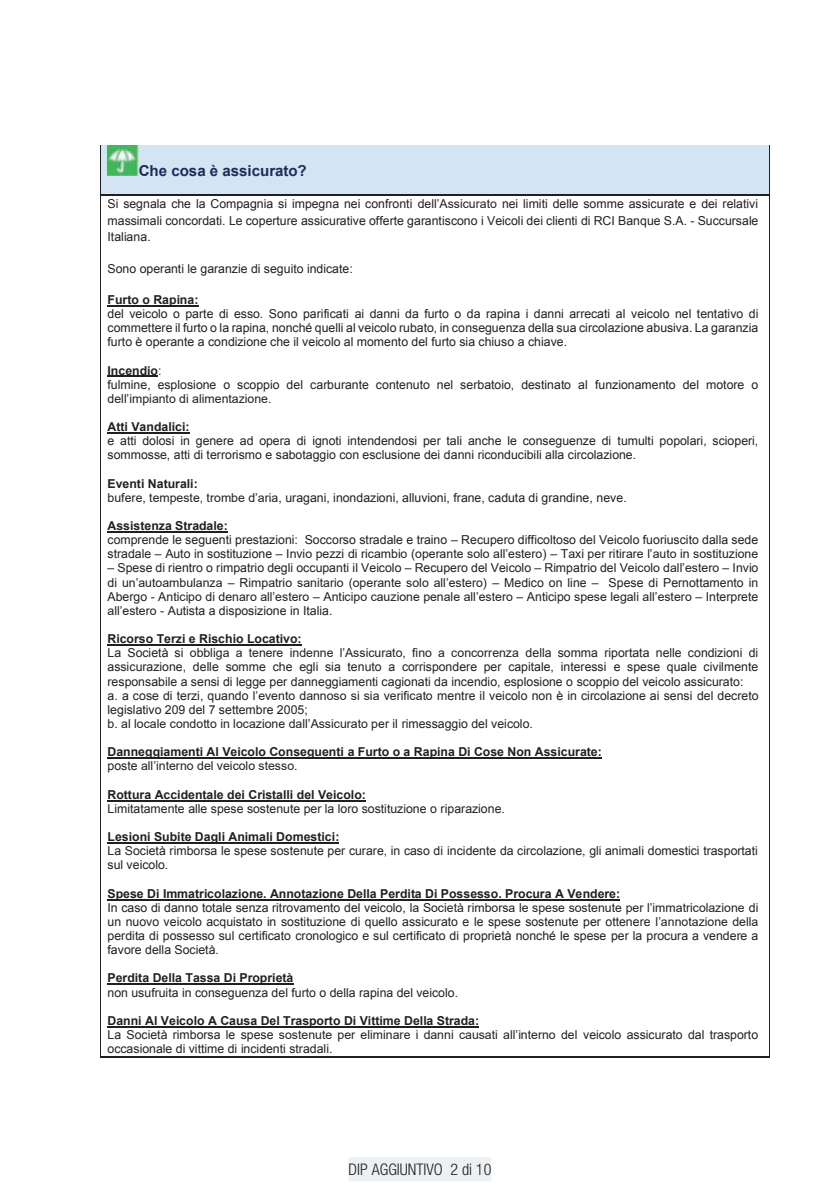
<style>
.page{position:relative;width:840px;height:1191px;background:#fff}
.page>*{position:absolute;margin:0;border:0;box-sizing:border-box;transform-origin:0 0}
.t1{font:300 condensed 16px "Helvetica Neue";color:#231f20}
.t2{font:700 15px "Arial";color:#1c2d5a}
.t3{font:12.2px/14.2px "Arial";letter-spacing:.005em;color:#231f20}
.t4{font:700 12.2px "Arial";color:#231f20}
.s1{font-weight:700}
</style>
<div class="page">
<div style="left:348px;top:1157px;width:143px;height:24px;background:#edf1f3"></div>
<div style="left:100px;top:146px;width:668px;height:48px;background:#d3e5f2"></div>
<hr style="left:101px;top:145px;width:667px;height:1px;background:#231f20">
<hr style="left:100px;top:146px;width:1px;height:48px;background:#231f20">
<hr style="left:768px;top:146px;width:1px;height:48px;background:#231f20">
<hr style="left:107px;top:305px;width:91px;height:1px;background:#231f20">
<hr style="left:107px;top:376px;width:51px;height:1px;background:#231f20">
<hr style="left:107px;top:432px;width:82px;height:2px;background:#231f20">
<hr style="left:107px;top:531px;width:121px;height:2px;background:#231f20">
<hr style="left:107px;top:644px;width:194px;height:2px;background:#231f20">
<hr style="left:107px;top:757px;width:494px;height:2px;background:#231f20">
<hr style="left:107px;top:800px;width:258px;height:1px;background:#231f20">
<hr style="left:107px;top:842px;width:232px;height:1px;background:#231f20">
<hr style="left:107px;top:899px;width:513px;height:1px;background:#231f20">
<hr style="left:107px;top:983px;width:186px;height:2px;background:#231f20">
<hr style="left:107px;top:1026px;width:372px;height:1px;background:#231f20">
<hr style="left:100px;top:194px;width:668px;height:1px;background:#231f20">
<hr style="left:100px;top:195px;width:668px;height:1px;background:#231f20">
<hr style="left:100px;top:196px;width:1px;height:859px;background:#231f20">
<hr style="left:100px;top:1057px;width:668px;height:1px;background:#231f20">
<hr style="left:100px;top:1055px;width:668px;height:1px;background:#231f20">
<hr style="left:768px;top:196px;width:1px;height:859px;background:#231f20">
<img style="left:107px;top:146px;width:32px;height:30px">
<p class="t2" style="left:139px;top:160px;width:169px">Che cosa è assicurato?</p>
<p class="t3" style="left:107px;top:196px;width:652px;line-height:16.4px;text-align:justify">Si segnala che la Compagnia si impegna nei confronti dell’Assicurato nei limiti delle somme assicurate e dei relativi massimali concordati. Le coperture assicurative offerte garantiscono i Veicoli dei clienti di RCI Banque S.A. - Succursale Italiana.</p>
<p class="t3" style="left:107px;top:262px;width:247px">Sono operanti le garanzie di seguito indicate:</p>
<p class="t4" style="left:107px;top:291px;width:92px">Furto o Rapina:</p>
<p class="t3" style="left:107px;top:307px;width:652px;text-align:justify">del veicolo o parte di esso. Sono parificati ai danni da furto o da rapina i danni arrecati al veicolo nel tentativo di commettere il furto o la rapina, nonché quelli al veicolo rubato, in conseguenza della sua circolazione abusiva. La garanzia furto è operante a condizione che il veicolo al momento del furto sia chiuso a chiave.</p>
<p class="t3" style="left:107px;top:363px;width:652px"><span class="s1">Incendio</span>:<br>fulmine, esplosione o scoppio del carburante contenuto nel serbatoio, destinato al funzionamento del motore o dell’impianto di alimentazione.</p>
<p class="t4" style="left:107px;top:419px;width:84px">Atti Vandalici:</p>
<p class="t3" style="left:107px;top:434px;width:652px">e atti dolosi in genere ad opera di ignoti intendendosi per tali anche le conseguenze di tumulti popolari, scioperi, sommosse, atti di terrorismo e sabotaggio con esclusione dei danni riconducibili alla circolazione.</p>
<p class="t4" style="left:107px;top:475px;width:92px">Eventi Naturali:</p>
<p class="t3" style="left:107px;top:490px;width:520px">bufere, tempeste, trombe d’aria, uragani, inondazioni, alluvioni, frane, caduta di grandine, neve.</p>
<p class="t4" style="left:107px;top:517px;width:122px">Assistenza Stradale:</p>
<p class="t3" style="left:107px;top:533px;width:652px">comprende le seguenti prestazioni: Soccorso stradale e traino – Recupero difficoltoso del Veicolo fuoriuscito dalla sede stradale – Auto in sostituzione – Invio pezzi di ricambio (operante solo all’estero) – Taxi per ritirare l’auto in sostituzione</p>
<p class="t3" style="left:107px;top:561px;width:652px;text-align:justify">– Spese di rientro o rimpatrio degli occupanti il Veicolo – Recupero del Veicolo – Rimpatrio del Veicolo dall’estero – Invio di un’autoambulanza – Rimpatrio sanitario (operante solo all’estero) – Medico on line – Spese di Pernottamento in Abergo - Anticipo di denaro all’estero – Anticipo cauzione penale all’estero – Anticipo spese legali all’estero – Interprete all’estero - Autista a disposizione in Italia.</p>
<p class="t4" style="left:107px;top:631px;width:196px">Ricorso Terzi e Rischio Locativo:</p>
<p class="t3" style="left:107px;top:646px;width:652px">La Società si obbliga a tenere indenne l’Assicurato, fino a concorrenza della somma riportata nelle condizioni di assicurazione, delle somme che egli sia tenuto a corrispondere per capitale, interessi e spese quale civilmente responsabile a sensi di legge per danneggiamenti cagionati da incendio, esplosione o scoppio del veicolo assicurato:<br>a. a cose di terzi, quando l’evento dannoso si sia verificato mentre il veicolo non è in circolazione ai sensi del decreto legislativo 209 del 7 settembre 2005;<br>b. al locale condotto in locazione dall’Assicurato per il rimessaggio del veicolo.</p>
<p class="t4" style="left:107px;top:744px;width:495px">Danneggiamenti Al Veicolo Conseguenti a Furto o a Rapina Di Cose Non Assicurate:</p>
<p class="t3" style="left:107px;top:759px;width:192px">poste all’interno del veicolo stesso.</p>
<p class="t4" style="left:107px;top:786px;width:260px">Rottura Accidentale dei Cristalli del Veicolo:</p>
<p class="t3" style="left:107px;top:801px;width:399px">Limitatamente alle spese sostenute per la loro sostituzione o riparazione.</p>
<p class="t4" style="left:107px;top:828px;width:233px">Lesioni Subite Dagli Animali Domestici:</p>
<p class="t3" style="left:107px;top:844px;width:651px">La Società rimborsa le spese sostenute per curare, in caso di incidente da circolazione, gli animali domestici trasportati sul veicolo.</p>
<p class="t4" style="left:107px;top:885px;width:514px">Spese Di Immatricolazione. Annotazione Della Perdita Di Possesso. Procura A Vendere:</p>
<p class="t3" style="left:107px;top:900px;width:652px;text-align:justify">In caso di danno totale senza ritrovamento del veicolo, la Società rimborsa le spese sostenute per l’immatricolazione di un nuovo veicolo acquistato in sostituzione di quello assicurato e le spese sostenute per ottenere l’annotazione della perdita di possesso sul certificato cronologico e sul certificato di proprietà nonché le spese per la procura a vendere a favore della Società.</p>
<p class="t4" style="left:107px;top:970px;width:187px">Perdita Della Tassa Di Proprietà</p>
<p class="t3" style="left:107px;top:985px;width:352px">non usufruita in conseguenza del furto o della rapina del veicolo.</p>
<p class="t4" style="left:107px;top:1012px;width:373px">Danni Al Veicolo A Causa Del Trasporto Di Vittime Della Strada:</p>
<p class="t3" style="left:107px;top:1027px;width:652px">La Società rimborsa le spese sostenute per eliminare i danni causati all’interno del veicolo assicurato dal trasporto occasionale di vittime di incidenti stradali.</p>
<h1 class="t1" style="left:348px;top:1160px;width:144px">DIP AGGIUNTIVO 2 di 10</h1>
</div>
